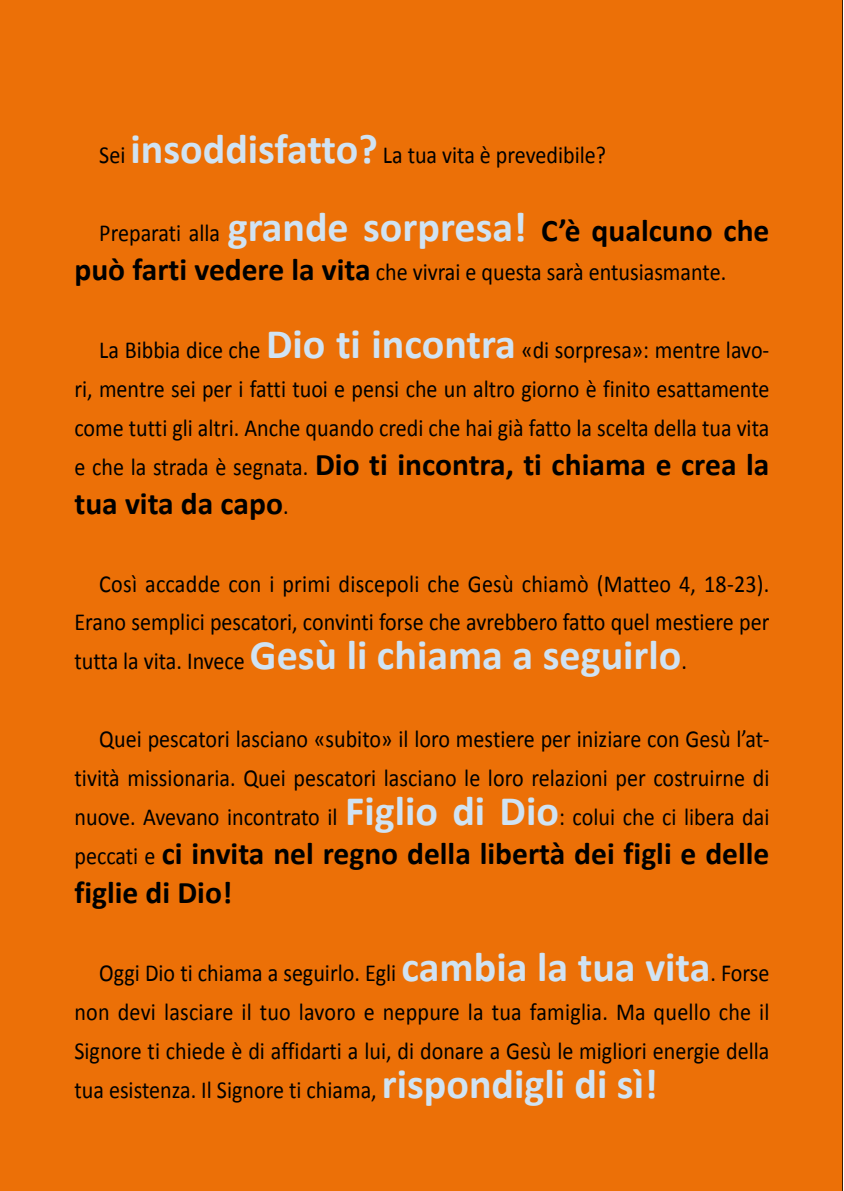
<style>
.page{position:relative;width:844px;height:1191px;background:#fff}
.page>*{position:absolute;margin:0;border:0;box-sizing:border-box;transform-origin:0 0}
.t1{font:700 42px "Calibri";color:#d0e3f3}
.t2{font:700 31.5px/38.9px "Calibri";color:#000}
.t3{font:24.5px/38.9px "Calibri";color:#000;text-align:justify;scale:.9 1}
.s1{font-weight:700;font-size:42px;color:#d0e3f3}
.s2{font-weight:400;font-size:24.5px;color:#000}
.s3{font-size:31.5px;color:#000}
.s4{font-weight:700;font-size:31.5px}
.s5{font-weight:400;font-size:24.5px}
</style>
<div class="page">
<div style="left:0;top:1px;width:842px;height:1190px;background:#ec7007"></div>
<p class="t3" style="left:99px;top:135px;width:564px">Sei <span class="s1">insoddisfatto?</span> La tua vita è prevedibile?</p>
<h1 class="t1" style="left:99px;top:201px;width:671px"><span class="s2">Preparati alla</span> grande sorpresa! <span class="s3">C’è qualcuno che</span></h1>
<p class="t3" style="left:74px;top:252px;width:725px"><span class="s4">può farti vedere la vita</span> che vivrai e questa sarà entusiasmante.</p>
<p class="t3" style="left:74px;top:330px;width:773px;text-indent:25px">La Bibbia dice che <span class="s1">Dio ti incontra</span> «di sorpresa»: mentre lavo&shy;ri, mentre sei per i fatti tuoi e pensi che un altro giorno è finito esattamente come tutti gli altri. Anche quando credi che hai già fatto la scelta della tua vita</p>
<p class="t2" style="left:74px;top:444px;width:696px"><span class="s5">e che la strada è segnata.</span> Dio ti incontra, ti chiama e crea la tua vita da capo<span class="s5">.</span></p>
<p class="t3" style="left:74px;top:564px;width:773px;text-align:right">Così accadde con i primi discepoli che Gesù chiamò (Matteo 4, 18-23).<br>Erano semplici pescatori, convinti forse che avrebbero fatto quel mestiere per</p>
<h1 class="t1" style="left:74px;top:629px;width:613px"><span class="s2">tutta la vita. Invece</span> Gesù li chiama a seguirlo<span class="s2">.</span></h1>
<p class="t3" style="left:74px;top:719px;width:773px;text-indent:25px">Quei pescatori lasciano «subito» il loro mestiere per iniziare con Gesù l’at&shy;tività missionaria. Quei pescatori lasciano le loro relazioni per costruirne di nuove. Avevano incontrato il <span class="s1">Figlio di Dio</span>: colui che ci libera dai</p>
<p class="t2" style="left:74px;top:834px;width:696px"><span class="s5">peccati e</span> ci invita nel regno della libertà dei figli e delle figlie di Dio!</p>
<p class="t3" style="left:74px;top:953px;width:773px;text-indent:25px">Oggi Dio ti chiama a seguirlo. Egli <span class="s1">cambia la tua vita</span>. Forse non devi lasciare il tuo lavoro e neppure la tua famiglia. Ma quello che il Signore ti chiede è di affidarti a lui, di donare a Gesù le migliori energie della tua esistenza. Il Signore ti chiama, <span class="s1">rispondigli di sì!</span></p>
</div>
